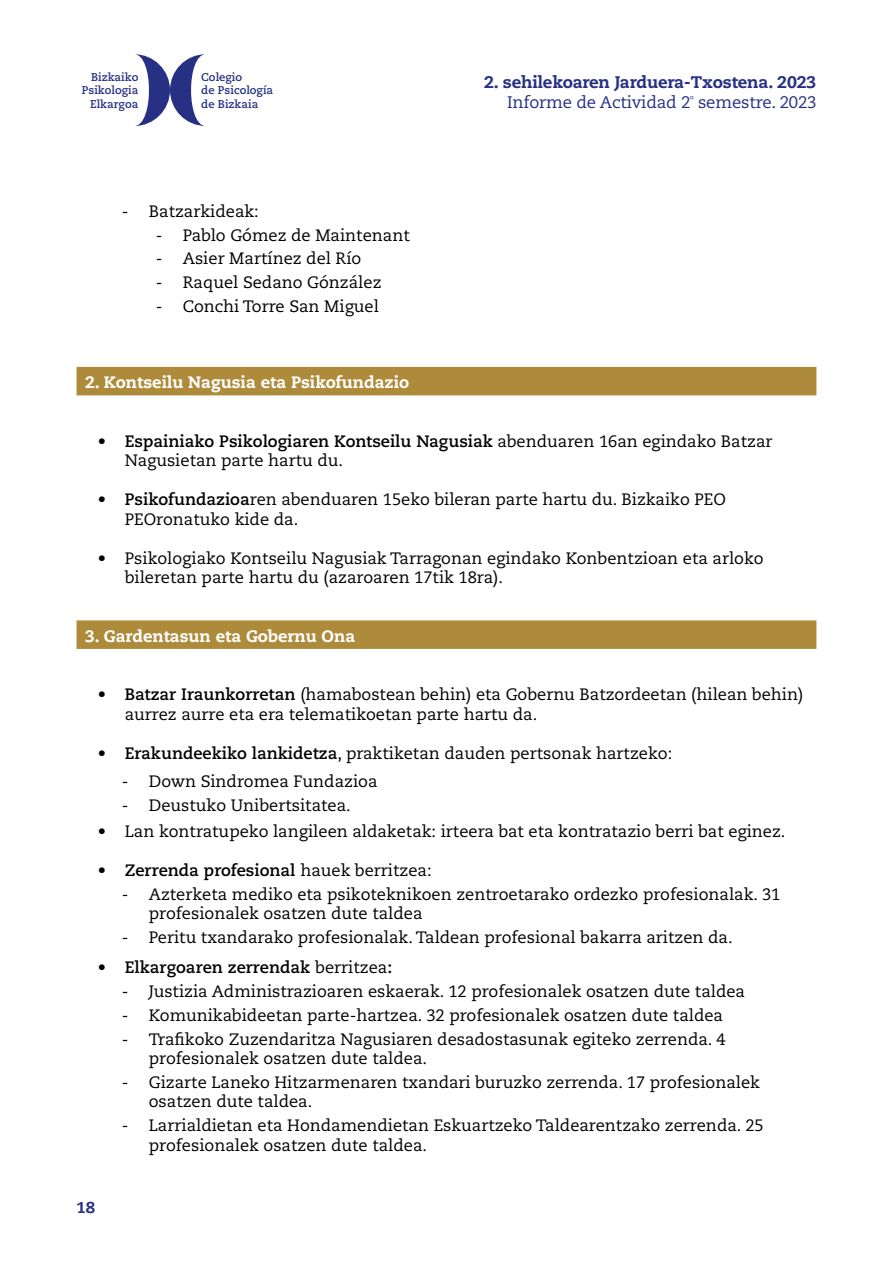
<style>
.page{position:relative;width:893px;height:1263px;background:#fff}
.page>*{position:absolute;margin:0;border:0;box-sizing:border-box;transform-origin:0 0}
.t1{font:800 16.8px "Caecilia LT Pro 85";letter-spacing:-.01em;color:#263184}
.t2{font:16.8px "Caecilia LT Pro 55 Roman";letter-spacing:-.01em;color:#263184}
.t3{font:16.5px/19.5px "Caecilia LT Pro 55 Roman";color:#000}
.t4{font:700 16.5px "Caecilia LT Pro 75";color:#000}
.t5{font:800 16.5px "Caecilia LT Pro 85";color:#fff}
.t6{font:800 15.75px "Caecilia LT Pro 85";color:#263184}
.t7{font:700 11.25px/13.5px "Caecilia LT Pro 75";color:#263184;text-align:right}
.s1{font-family:"Caecilia LT Pro 55 Roman";font-weight:400}
.s2{font-family:"Caecilia LT Pro 75";font-weight:700}
</style>
<div class="page">
<svg style="left:135px;top:54px;width:70px;height:72px"></svg>
<div style="left:77px;top:367px;width:739px;height:28px;background:#ad8b3b"></div>
<div style="left:77px;top:620px;width:739px;height:29px;background:#ad8b3b"></div>
<p class="t7" style="left:82px;top:70px;width:58px">Bizkaiko<br>Psikologia<br>Elkargoa</p>
<p class="t7" style="left:201px;top:70px;width:73px;text-align:left">Colegio<br>de Psicología de Bizkaia</p>
<p class="t3" style="left:122px;top:201px;width:139px">- Batzarkideak:</p>
<p class="t3" style="left:156px;top:225px;width:255px">- Pablo Gómez de Maintenant</p>
<p class="t3" style="left:156px;top:249px;width:207px">- Asier Martínez del Río</p>
<p class="t3" style="left:156px;top:272px;width:227px">- Raquel Sedano Gónzález</p>
<p class="t3" style="left:156px;top:296px;width:225px">- Conchi Torre San Miguel</p>
<p class="t5" style="left:85px;top:371px;width:326px">2. Kontseilu Nagusia eta Psikofundazio</p>
<p class="t1" style="left:484px;top:71px;width:334px">2. sehilekoaren Jarduera-Txostena. 2023</p>
<p class="t2" style="left:507px;top:91px;width:311px">Informe de Actividad 2<sup>º</sup> semestre. 2023</p>
<p class="t4" style="left:98px;top:430px;width:676px">• Espainiako Psikologiaren Kontseilu Nagusiak <span class="s1">abenduaren 16an egindako Batzar</span></p>
<p class="t3" style="left:125px;top:450px;width:220px">Nagusietan parte hartu du.</p>
<p class="t3" style="left:125px;top:489px;width:603px;text-indent:-27px"><span class="s2">• Psikofundazioa</span>ren abenduaren 15eko bileran parte hartu du. Bizkaiko PEO<br>PEOronatuko kide da.</p>
<p class="t3" style="left:125px;top:548px;width:640px;text-indent:-27px">• Psikologiako Kontseilu Nagusiak Tarragonan egindako Konbentzioan eta arloko bileretan parte hartu du (azaroaren 17tik 18ra).</p>
<p class="t5" style="left:85px;top:624px;width:272px">3. Gardentasun eta Gobernu Ona</p>
<p class="t3" style="left:125px;top:684px;width:680px;text-indent:-27px"><span class="s2">• Batzar Iraunkorretan</span> (hamabostean behin) eta Gobernu Batzordeetan (hilean behin) aurrez aurre eta era telematikoetan parte hartu da.</p>
<p class="t3" style="left:98px;top:743px;width:576px"><span class="s2">• Erakundeekiko lankidetza</span>, praktiketan dauden pertsonak hartzeko:</p>
<p class="t3" style="left:122px;top:771px;width:257px">- Down Sindromea Fundazioa</p>
<p class="t3" style="left:122px;top:795px;width:231px">- Deustuko Unibertsitatea.</p>
<p class="t3" style="left:98px;top:821px;width:689px">• Lan kontratupeko langileen aldaketak: irteera bat eta kontratazio berri bat eginez.</p>
<p class="t4" style="left:98px;top:859px;width:335px">• Zerrenda profesional <span class="s1">hauek berritzea:</span></p>
<p class="t3" style="left:149px;top:884px;width:633px;text-indent:-27px">- Azterketa mediko eta psikoteknikoen zentroetarako ordezko profesionalak. 31 profesionalek osatzen dute taldea</p>
<p class="t3" style="left:122px;top:927px;width:612px">- Peritu txandarako profesionalak. Taldean profesional bakarra aritzen da.</p>
<p class="t4" style="left:98px;top:956px;width:296px">• Elkargoaren zerrendak <span class="s1">berritzea</span>:</p>
<p class="t3" style="left:122px;top:981px;width:625px">- Justizia Administrazioaren eskaerak. 12 profesionalek osatzen dute taldea</p>
<p class="t3" style="left:122px;top:1005px;width:603px">- Komunikabideetan parte-hartzea. 32 profesionalek osatzen dute taldea</p>
<p class="t3" style="left:149px;top:1029px;width:578px;text-indent:-27px">- Trafikoko Zuzendaritza Nagusiaren desadostasunak egiteko zerrenda. 4 profesionalek osatzen dute taldea.</p>
<p class="t3" style="left:149px;top:1072px;width:613px;text-indent:-27px">- Gizarte Laneko Hitzarmenaren txandari buruzko zerrenda. 17 profesionalek osatzen dute taldea.</p>
<p class="t3" style="left:149px;top:1115px;width:616px;text-indent:-27px">- Larrialdietan eta Hondamendietan Eskuartzeko Taldearentzako zerrenda. 25 profesionalek osatzen dute taldea.</p>
<p class="t6" style="left:77px;top:1197px;width:20px">18</p>
</div>
